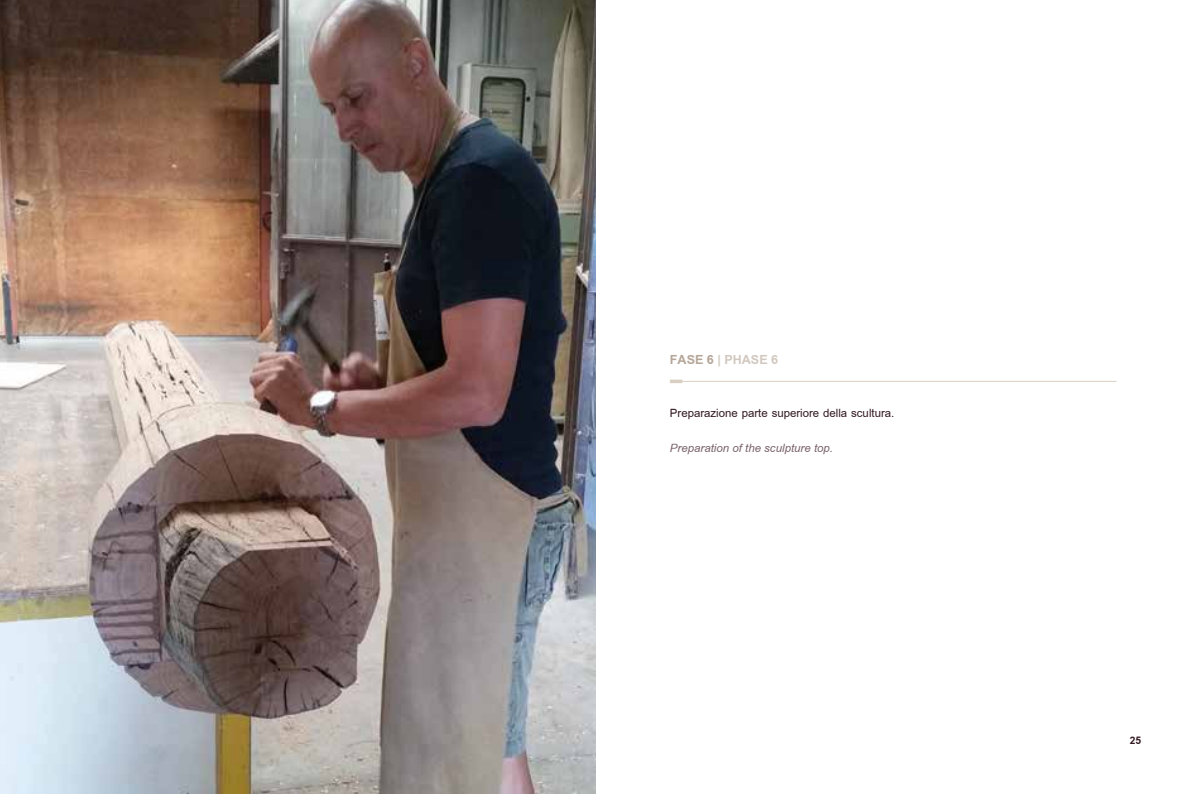
<style>
.page{position:relative;width:1191px;height:794px;background:#fff}
.page>*{position:absolute;margin:0;border:0;box-sizing:border-box;transform-origin:0 0}
.t1{font:700 19.25px "Browallia New";color:#d2c8bf}
.t2{font:17.5px "Browallia New";color:#321921}
.t3{font:italic 17.5px "Browallia New";color:#7a636b}
.t4{font:700 15.75px "Browallia New";color:#321921}
.s1{color:#b5a698}
</style>
<div class="page">
<img style="left:0;top:0;width:595px;height:794px">
<hr style="left:670px;top:381px;width:446px;height:1px;background:#d9cfc1">
<svg style="left:670px;top:379px;width:12px;height:4px"></svg>
<p class="t1" style="left:670px;top:347px;width:110px"><span class="s1">FASE 6</span> | PHASE 6</p>
<p class="t2" style="left:670px;top:401px;width:226px">Preparazione parte superiore della scultura.</p>
<p class="t3" style="left:670px;top:436px;width:164px">Preparation of the sculpture top.</p>
<p class="t4" style="left:1130px;top:730px;width:13px">25</p>
</div>
